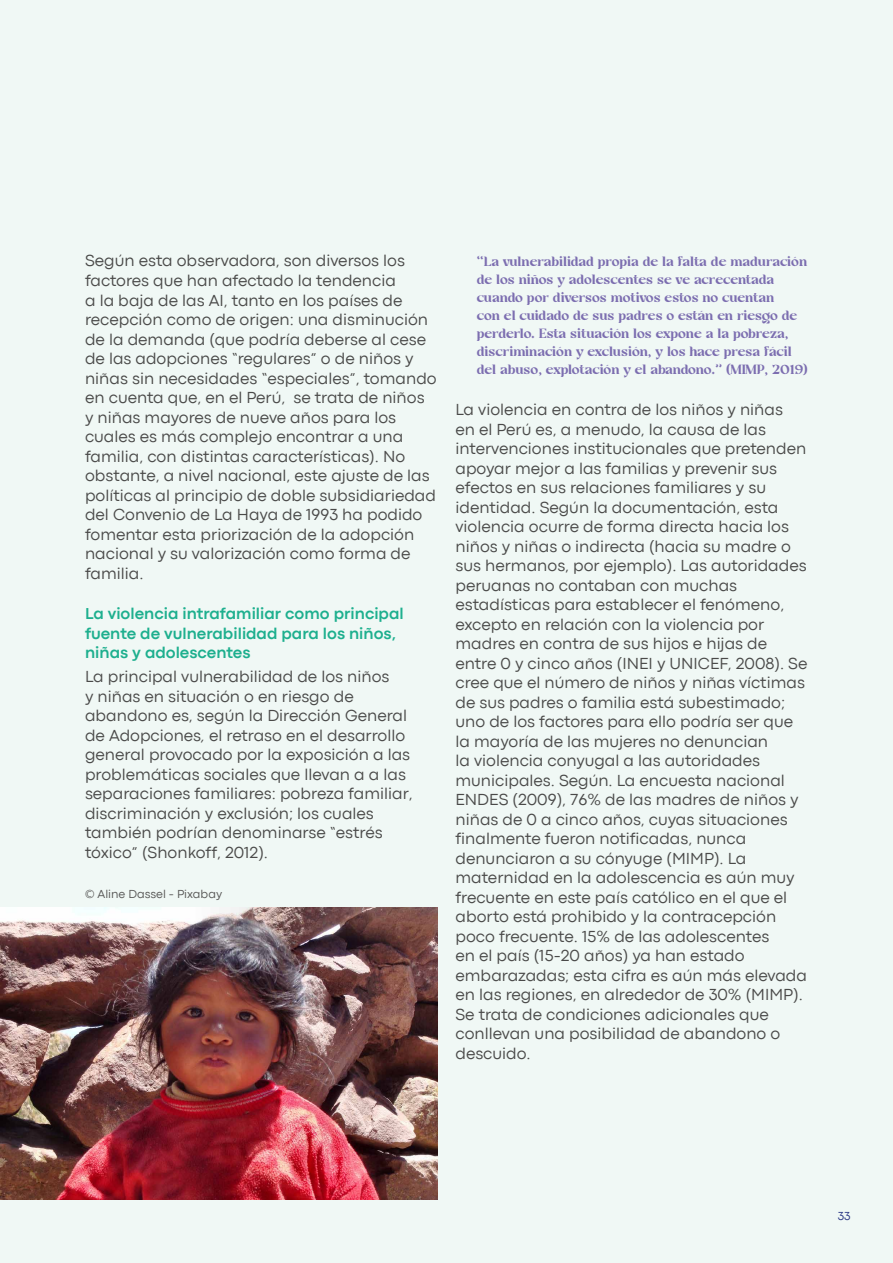
<style>
.page{position:relative;width:893px;height:1263px;background:#f0f8f5}
.page>*{position:absolute;margin:0;border:0;box-sizing:border-box;transform-origin:0 0}
.t1{font:16.5px/19.5px "Codec Pro News";color:#4a4a49}
.t2{font:700 16.5px/19.5px "Codec Pro";color:#1daf8e}
.t3{font:700 15px/18px "Casta";color:#7c6eb0}
.t4{font:12px "Codec Pro News";color:#575756}
.t5{font:12px "Codec Pro News";color:#283583}
.s1{font-style:italic}
</style>
<div class="page">
<img style="left:0;top:908px;width:437px;height:291px">
<p class="t1" style="left:85px;top:251px;width:353px">Según esta observadora, son diversos los factores que han afectado la tendencia<br>a la baja de las AI, tanto en los países de recepción como de origen: una disminución de la demanda (que podría deberse al cese de las adopciones “regulares” o de niños y niñas sin necesidades “especiales”, tomando en cuenta que, en el Perú, se trata de niños y niñas mayores de nueve años para los cuales es más complejo encontrar a una familia, con distintas características). No obstante, a nivel nacional, este ajuste de las políticas al principio de doble subsidiariedad del Convenio de La Haya de 1993 ha podido fomentar esta priorización de la adopción nacional y su valorización como forma de familia.</p>
<p class="t2" style="left:85px;top:604px;width:320px">La violencia intrafamiliar como principal fuente de vulnerabilidad para los niños, niñas y adolescentes</p>
<p class="t1" style="left:85px;top:667px;width:329px">La principal vulnerabilidad de los niños<br>y niñas en situación o en riesgo de abandono es, según la Dirección General de Adopciones<span class="s1">,</span> el retraso en el desarrollo general provocado por la exposición a las problemáticas sociales que llevan a a las separaciones familiares: pobreza familiar, discriminación y exclusión; los cuales también podrían denominarse “estrés tóxico” (Shonkoff, 2012).</p>
<p class="t4" style="left:85px;top:887px;width:139px">© Aline Dassel - Pixabay</p>
<p class="t3" style="left:477px;top:253px;width:333px">“La vulnerabilidad propia de la falta de maduración de los niños y adolescentes se ve acrecentada cuando por diversos motivos estos no cuentan<br>con el cuidado de sus padres o están en riesgo de perderlo. Esta situación los expone a la pobreza, discriminación y exclusión, y los hace presa fácil del abuso, explotación y el abandono.” (MIMP, 2019)</p>
<p class="t1" style="left:455px;top:400px;width:353px">La violencia en contra de los niños y niñas<br>en el Perú es, a menudo, la causa de las intervenciones institucionales que pretenden apoyar mejor a las familias y prevenir sus efectos en sus relaciones familiares y su identidad. Según la documentación, esta violencia ocurre de forma directa hacia los niños y niñas o indirecta (hacia su madre o sus hermanos, por ejemplo). Las autoridades peruanas no contaban con muchas estadísticas para establecer el fenómeno, excepto en relación con la violencia por madres en contra de sus hijos e hijas de entre 0 y cinco años (INEI y UNICEF, 2008). Se cree que el número de niños y niñas víctimas de sus padres o familia está subestimado; uno de los factores para ello podría ser que la mayoría de las mujeres no denuncian<br>la violencia conyugal a las autoridades municipales. Según. La encuesta nacional ENDES (2009), 76% de las madres de niños y niñas de 0 a cinco años, cuyas situaciones finalmente fueron notificadas, nunca denunciaron a su cónyuge (MIMP). La maternidad en la adolescencia es aún muy frecuente en este país católico en el que el aborto está prohibido y la contracepción poco frecuente. 15% de las adolescentes<br>en el país (15-20 años) ya han estado embarazadas; esta cifra es aún más elevada en las regiones, en alrededor de 30% (MIMP).<br>Se trata de condiciones adicionales que conllevan una posibilidad de abandono o descuido.</p>
<p class="t5" style="left:838px;top:1209px;width:14px">33</p>
</div>
